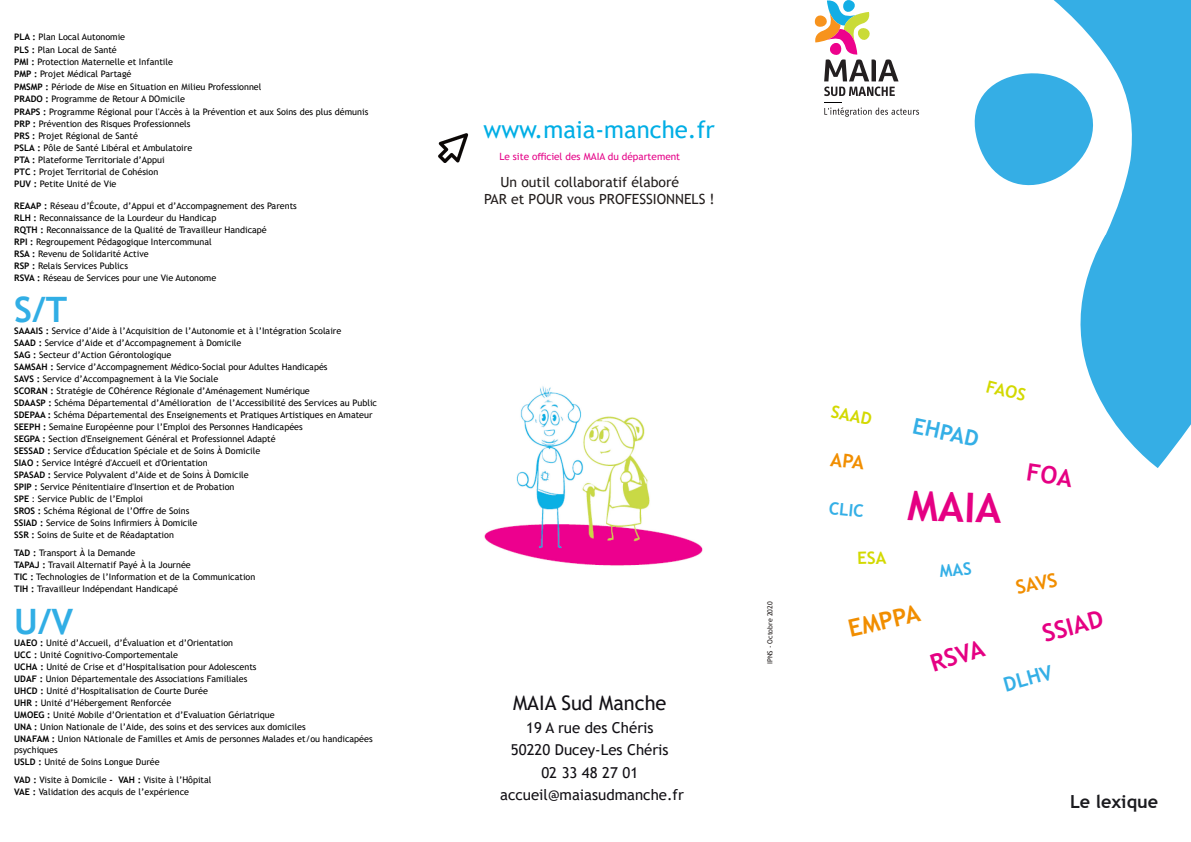
<style>
.page{position:relative;width:1191px;height:842px;background:#fff}
.page>*{position:absolute;margin:0;border:0;box-sizing:border-box;transform-origin:0 0}
.t1{font:700 41px "Trebuchet MS";color:#e50083}
.t2{font:700 35px "Trebuchet MS";color:#31aee5}
.t3{font:24px "Trebuchet MS";color:#01aee5}
.t4{font:700 24px "Trebuchet MS";color:#e50083}
.t5{font:700 24px "Trebuchet MS";color:#f18e00}
.t6{font:700 22px "Trebuchet MS";color:#34afe6}
.t7{font:20px "Trebuchet MS";color:#121015}
.t8{font:700 20px "Trebuchet MS";color:#34afe6}
.t9{font:700 19px "Trebuchet MS";color:#f18e00}
.t10{font:700 18px "Trebuchet MS";color:#1b1b1f}
.t11{font:700 17px "Trebuchet MS";color:#d3d900}
.t12{font:700 17px "Trebuchet MS";color:#34afe6}
.t13{font:15px/22.5px "Trebuchet MS";color:#121015;text-align:center}
.t14{font:14px/16.8px "Trebuchet MS";color:#231e1d}
.t15{font:10px "Trebuchet MS";color:#e50488}
.t16{font:9px/12px "Trebuchet MS";color:#000}
.t17{font:7px "Trebuchet MS";color:#231e1d}
.s1{font-weight:700}
</style>
<div class="page">
<svg style="left:974px;top:0;width:217px;height:468px"></svg>
<img style="left:484px;top:386px;width:219px;height:180px">
<svg style="left:824px;top:102px;width:95px;height:15px"></svg>
<svg style="left:814px;top:0;width:84px;height:81px"></svg>
<svg style="left:824px;top:87px;width:71px;height:9px"></svg>
<img style="left:438px;top:133px;width:30px;height:29px">
<svg style="left:1027px;top:463px;width:46px;height:5px"></svg>
<p class="t16" style="left:14px;top:32px;width:356px"><span class="s1">PLA :</span> Plan Local Autonomie<br><span class="s1">PLS :</span> Plan Local de Santé<br><span class="s1">PMI :</span> Protection Maternelle et Infantile<br><span class="s1">PMP :</span> Projet Médical Partagé<br><span class="s1">PMSMP :</span> Période de Mise en Situation en Milieu Professionnel<br><span class="s1">PRADO :</span> Programme de Retour A DOmicile<br><span class="s1">PRAPS :</span> Programme Régional pour l'Accès à la Prévention et aux Soins des plus démunis <span class="s1">PRP :</span> Prévention des Risques Professionnels<br><span class="s1">PRS :</span> Projet Régional de Santé<br><span class="s1">PSLA :</span> Pôle de Santé Libéral et Ambulatoire<br><span class="s1">PTA :</span> Plateforme Territoriale d’Appui<br><span class="s1">PTC :</span> Projet Territorial de Cohésion<br><span class="s1">PUV :</span> Petite Unité de Vie</p>
<p class="t16" style="left:14px;top:201px;width:284px"><span class="s1">REAAP :</span> Réseau d’Écoute, d’Appui et d’Accompagnement des Parents <span class="s1">RLH :</span> Reconnaissance de la Lourdeur du Handicap<br><span class="s1">RQTH :</span> Reconnaissance de la Qualité de Travailleur Handicapé<br><span class="s1">RPI :</span> Regroupement Pédagogique Intercommunal<br><span class="s1">RSA :</span> Revenu de Solidarité Active<br><span class="s1">RSP :</span> Relais Services Publics<br><span class="s1">RSVA :</span> Réseau de Services pour une Vie Autonome</p>
<h2 class="t2" style="left:14px;top:296px;width:54px">S/T</h2>
<p class="t16" style="left:14px;top:325px;width:364px"><span class="s1">SAAAIS :</span> Service d’Aide à l’Acquisition de l’Autonomie et à l’Intégration Scolaire<br><span class="s1">SAAD :</span> Service d’Aide et d’Accompagnement à Domicile<br><span class="s1">SAG :</span> Secteur d’Action Gérontologique<br><span class="s1">SAMSAH :</span> Service d’Accompagnement Médico-Social pour Adultes Handicapés<br><span class="s1">SAVS :</span> Service d’Accompagnement à la Vie Sociale<br><span class="s1">SCORAN :</span> Stratégie de COhérence Régionale d’Aménagement Numérique<br><span class="s1">SDAASP :</span> Schéma Départemental d’Amélioration de l’Accessibilité des Services au Public <span class="s1">SDEPAA :</span> Schéma Départemental des Enseignements et Pratiques Artistiques en Amateur <span class="s1">SEEPH :</span> Semaine Européenne pour l’Emploi des Personnes Handicapées<br><span class="s1">SEGPA :</span> Section d'Enseignement Général et Professionnel Adapté<br><span class="s1">SESSAD :</span> Service d'Éducation Spéciale et de Soins À Domicile<br><span class="s1">SIAO :</span> Service Intégré d'Accueil et d'Orientation<br><span class="s1">SPASAD :</span> Service Polyvalent d’Aide et de Soins À Domicile<br><span class="s1">SPIP :</span> Service Pénitentiaire d'Insertion et de Probation<br><span class="s1">SPE</span> : Service Public de l’Emploi<br><span class="s1">SROS :</span> Schéma Régional de l’Offre de Soins<br><span class="s1">SSIAD :</span> Service de Soins Infirmiers À Domicile<br><span class="s1">SSR :</span> Soins de Suite et de Réadaptation</p>
<p class="t16" style="left:14px;top:547px;width:243px"><span class="s1">TAD :</span> Transport À la Demande<br><span class="s1">TAPAJ :</span> Travail Alternatif Payé À la Journée<br><span class="s1">TIC :</span> Technologies de l’Information et de la Communication <span class="s1">TIH :</span> Travailleur Indépendant Handicapé</p>
<h2 class="t2" style="left:14px;top:608px;width:61px">U/V</h2>
<p class="t16" style="left:14px;top:637px;width:360px"><span class="s1">UAEO :</span> Unité d’Accueil, d’Évaluation et d’Orientation<br><span class="s1">UCC :</span> Unité Cognitivo-Comportementale<br><span class="s1">UCHA :</span> Unité de Crise et d’Hospitalisation pour Adolescents<br><span class="s1">UDAF :</span> Union Départementale des Associations Familiales<br><span class="s1">UHCD :</span> Unité d’Hospitalisation de Courte Durée<br><span class="s1">UHR :</span> Unité d’Hébergement Renforcée<br><span class="s1">UMOEG :</span> Unité Mobile d’Orientation et d’Evaluation Gériatrique<br><span class="s1">UNA :</span> Union Nationale de l’Aide, des soins et des services aux domiciles<br><span class="s1">UNAFAM :</span> Union NAtionale de Familles et Amis de personnes Malades et/ou handicapées</p>
<p class="t16" style="left:14px;top:744px;width:147px">psychiques<br><span class="s1">USLD :</span> Unité de Soins Longue Durée</p>
<p class="t16" style="left:14px;top:774px;width:199px"><span class="s1">VAD :</span> Visite à Domicile <span class="s1">- VAH :</span> Visite à l’Hôpital<br><span class="s1">VAE :</span> Validation des acquis de l’expérience</p>
<h3 class="t3" style="left:483px;top:120px;width:233px">www.maia-manche.fr</h3>
<p class="t15" style="left:499px;top:153px;width:182px">Le site officiel des MAIA du département</p>
<h3 class="t14" style="left:484px;top:175px;width:232px;text-indent:16px">Un outil collaboratif élaboré<br>PAR et POUR vous PROFESSIONNELS !</h3>
<h3 class="t7" style="left:513px;top:695px;width:155px">MAIA Sud Manche</h3>
<h3 class="t13" style="left:500px;top:718px;width:185px">19 A rue des Chéris<br>50220 Ducey-Les Chéris<br>02 33 48 27 01 accueil@maiasudmanche.fr</h3>
<p class="t17" style="left:767px;top:664px;width:64px;rotate:-90deg">IPNS - Octobre 2020</p>
<h3 class="t11" style="left:832px;top:405px;width:43px;rotate:12deg">SAAD</h3>
<h3 class="t12" style="left:829px;top:501px;width:36px;rotate:6deg">CLIC</h3>
<h3 class="t11" style="left:988px;top:379px;width:42px;rotate:14deg">FAOS</h3>
<h3 class="t6" style="left:915px;top:417px;width:68px;rotate:12deg">EHPAD</h3>
<h1 class="t1" style="left:908px;top:490px;width:95px;rotate:2deg">MAIA</h1>
<h3 class="t9" style="left:1014px;top:580px;width:43px;rotate:-11deg">SAVS</h3>
<h3 class="t5" style="left:846px;top:620px;width:75px;rotate:-13deg">EMPPA</h3>
<h3 class="t4" style="left:928px;top:654px;width:57px;rotate:-17deg">RSVA</h3>
<h3 class="t4" style="left:1040px;top:625px;width:63px;rotate:-15deg">SSIAD</h3>
<h3 class="t8" style="left:1002px;top:678px;width:52px;rotate:-16deg">DLHV</h3>
<h3 class="t10" style="left:1070px;top:795px;width:90px">Le lexique</h3>
</div>
